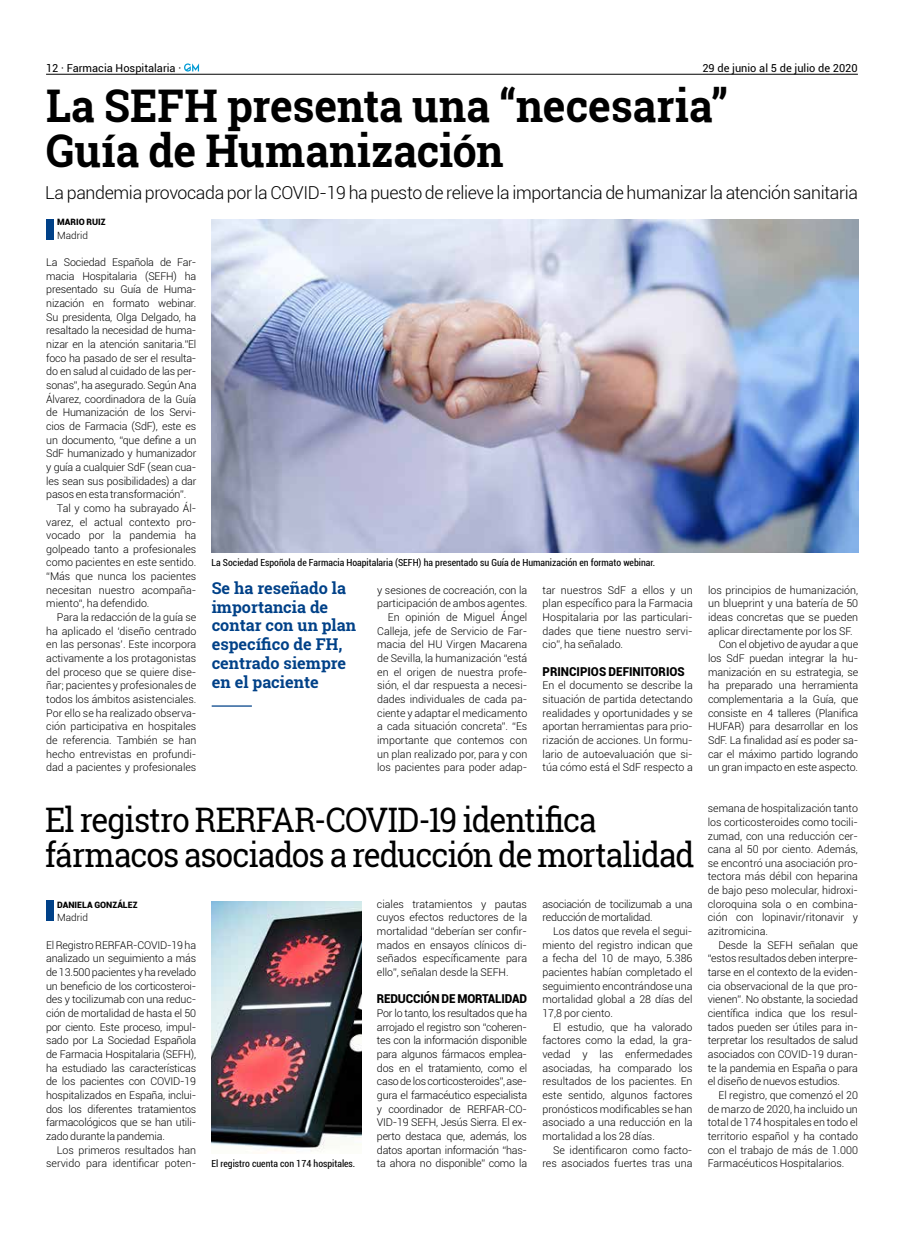
<style>
.page{position:relative;width:904px;height:1234px;background:#fff}
.page>*{position:absolute;margin:0;border:0;box-sizing:border-box;transform-origin:0 0}
.t1{font:700 45px/45px "Roboto Slab";color:#000;scale:.95 1}
.t2{font:33.75px/35px "Roboto Slab";letter-spacing:-.035em;color:#000;scale:.94 1}
.t3{font:300 17.75px "Roboto";letter-spacing:-.02em;color:#000}
.t4{font:700 16.25px/18.8px "Roboto Slab";color:#004188}
.t5{font:900 12.25px "Roboto";letter-spacing:-.015em;color:#000;scale:.95 1}
.t6{font:11px "Roboto";color:#000}
.t7{font:300 10.62px/13.6px "Roboto";color:#000;text-align:justify}
.t8{font:300 10.62px/13.6px "Roboto";letter-spacing:-.02em;color:#000}
.t9{font:300 10px "Roboto";color:#000}
.t10{font:condensed 9.75px "Roboto";color:#000}
.t11{font:900 8.75px "Roboto";color:#000}
</style>
<div class="page">
<hr style="left:46px;top:74px;width:811px;height:1px;background:#000">
<svg style="left:184px;top:63px;width:15px;height:9px"></svg>
<div style="left:46px;top:900px;width:8px;height:20px;background:#004188"></div>
<img style="left:211px;top:901px;width:150px;height:251px">
<div style="left:46px;top:219px;width:8px;height:20px;background:#004188"></div>
<img style="left:212px;top:219px;width:646px;height:333px">
<hr style="left:212px;top:705px;width:40px;height:1px;background:#004188">
<p class="t6" style="left:46px;top:60px;width:137px">12 · Farmacia Hospitalaria ·</p>
<p class="t6" style="left:702px;top:60px;width:157px">29 de junio al 5 de julio de 2020</p>
<h1 class="t1" style="left:46px;top:83px;width:719px">La SEFH presenta una “necesaria”<br>Guía de Humanización</h1>
<h3 class="t3" style="left:45px;top:181px;width:814px">La pandemia provocada por la COVID-19 ha puesto de relieve la importancia de humanizar la atención sanitaria</h3>
<p class="t11" style="left:57px;top:216px;width:50px">MARIO RUIZ</p>
<p class="t9" style="left:57px;top:228px;width:32px">Madrid</p>
<p class="t7" style="left:46px;top:255px;width:152px">La Sociedad Española de Far-</p>
<p class="t7" style="left:46px;top:269px;width:152px">macia Hospitalaria (SEFH) ha</p>
<p class="t7" style="left:46px;top:282px;width:152px">presentado su Guía de Huma-</p>
<p class="t7" style="left:46px;top:296px;width:152px">nización en formato webinar.</p>
<p class="t7" style="left:46px;top:310px;width:152px">Su presidenta, Olga Delgado, ha</p>
<p class="t7" style="left:46px;top:323px;width:152px">resaltado la necesidad de huma-</p>
<p class="t7" style="left:46px;top:337px;width:152px">nizar en la atención sanitaria.”El</p>
<p class="t7" style="left:46px;top:350px;width:152px">foco ha pasado de ser el resulta-</p>
<p class="t7" style="left:46px;top:364px;width:152px">do en salud al cuidado de las per-</p>
<p class="t7" style="left:46px;top:378px;width:152px">sonas”, ha asegurado. Según Ana</p>
<p class="t7" style="left:46px;top:391px;width:152px">Álvarez, coordinadora de la Guía</p>
<p class="t7" style="left:46px;top:405px;width:152px">de Humanización de los Servi-</p>
<p class="t7" style="left:46px;top:419px;width:152px">cios de Farmacia (SdF), este es</p>
<p class="t7" style="left:46px;top:432px;width:152px">un documento, “que define a un</p>
<p class="t7" style="left:46px;top:446px;width:152px">SdF humanizado y humanizador</p>
<p class="t7" style="left:46px;top:460px;width:152px">y guía a cualquier SdF (sean cua-</p>
<p class="t7" style="left:46px;top:473px;width:152px">les sean sus posibilidades) a dar</p>
<p class="t7" style="left:46px;top:487px;width:141px">pasos en esta transformación”.</p>
<p class="t7" style="left:57px;top:501px;width:141px">Tal y como ha subrayado Ál-</p>
<p class="t7" style="left:46px;top:514px;width:152px">varez, el actual contexto pro-</p>
<p class="t7" style="left:46px;top:528px;width:152px">vocado por la pandemia ha</p>
<p class="t7" style="left:46px;top:541px;width:152px">golpeado tanto a profesionales</p>
<p class="t7" style="left:46px;top:555px;width:152px">como pacientes en este sentido.</p>
<p class="t7" style="left:46px;top:569px;width:152px">“Más que nunca los pacientes</p>
<p class="t7" style="left:46px;top:582px;width:152px">necesitan nuestro acompaña-</p>
<p class="t7" style="left:46px;top:596px;width:105px">miento“, ha defendido.</p>
<p class="t7" style="left:57px;top:610px;width:141px">Para la redacción de la guía se</p>
<p class="t7" style="left:46px;top:623px;width:152px">ha aplicado el ‘diseño centrado</p>
<p class="t7" style="left:46px;top:637px;width:152px">en las personas’. Este incorpora</p>
<p class="t7" style="left:46px;top:651px;width:152px">activamente a los protagonistas</p>
<p class="t7" style="left:46px;top:664px;width:152px">del proceso que se quiere dise-</p>
<p class="t7" style="left:46px;top:678px;width:152px">ñar; pacientes y profesionales de</p>
<p class="t7" style="left:46px;top:692px;width:152px">todos los ámbitos asistenciales.</p>
<p class="t7" style="left:46px;top:705px;width:152px">Por ello se ha realizado observa-</p>
<p class="t7" style="left:46px;top:719px;width:152px">ción participativa en hospitales</p>
<p class="t7" style="left:46px;top:732px;width:152px">de referencia. También se han</p>
<p class="t7" style="left:46px;top:746px;width:152px">hecho entrevistas en profundi-</p>
<p class="t7" style="left:46px;top:760px;width:152px">dad a pacientes y profesionales</p>
<p class="t10" style="left:211px;top:556px;width:445px">La Sociedad Espoñola de Farmacia Hoapitalaria (SEFH) ha presentado su Guía de Humanización en formato webinar.</p>
<h3 class="t4" style="left:212px;top:578px;width:146px">Se ha reseñado la importancia de contar con un plan específico de FH, centrado siempre en el paciente</h3>
<p class="t7" style="left:377px;top:582px;width:152px;text-align:right">y sesiones de cocreación, con la participación de ambos agentes.<br>En opinión de Miguel Ángel<br>Calleja, jefe de Servicio de Far&shy;macia del HU Virgen Macarena de Sevilla, la humanización “está en el origen de nuestra profe&shy;sión, el dar respuesta a necesi&shy;dades individuales de cada pa&shy;ciente y adaptar el medicamento a cada situación concreta”. “Es importante que contemos con un plan realizado por, para y con los pacientes para poder adap-</p>
<p class="t7" style="left:542px;top:582px;width:152px">tar nuestros SdF a ellos y un plan específico para la Farmacia Hospitalaria por las particulari&shy;dades que tiene nuestro servi&shy;cio”, ha señalado.</p>
<p class="t5" style="left:542px;top:662px;width:151px">PRINCIPIOS DEFINITORIOS</p>
<p class="t7" style="left:542px;top:678px;width:152px">En el documento se describe la situación de partida detectando realidades y oportunidades y se aportan herramientas para prio&shy;rización de acciones. Un formu&shy;lario de autoevaluación que si&shy;túa cómo está el SdF respecto a</p>
<h2 class="t2" style="left:45px;top:801px;width:692px">El registro RERFAR-COVID-19 identifica fármacos asociados a reducción de mortalidad</h2>
<p class="t11" style="left:57px;top:898px;width:82px">DANIELA GONZÁLEZ</p>
<p class="t9" style="left:57px;top:910px;width:32px">Madrid</p>
<p class="t7" style="left:46px;top:937px;width:152px">El Registro RERFAR-COVID-19 ha analizado un seguimiento a más de 13.500 pacientes y ha revelado un beneficio de los corticosteroi&shy;des y tocilizumab con una reduc&shy;ción de mortalidad de hasta el 50 por ciento. Este proceso, impul&shy;sado por La Sociedad Española de Farmacia Hospitalaria (SEFH), ha estudiado las características de los pacientes con COVID-19 hospitalizados en España, inclui&shy;dos los diferentes tratamientos farmacológicos que se han utili&shy;zado durante la pandemia.</p>
<p class="t7" style="left:46px;top:1142px;width:152px;text-align:right">Los primeros resultados han servido para identificar poten-</p>
<p class="t10" style="left:211px;top:1156px;width:145px">El registro cuenta con 174 hospitales.</p>
<p class="t7" style="left:377px;top:896px;width:152px">ciales tratamientos y pautas cuyos efectos reductores de la mortalidad “deberían ser confir&shy;mados en ensayos clínicos di&shy;señados específicamente para ello”, señalan desde la SEFH.</p>
<p class="t5" style="left:377px;top:990px;width:159px">REDUCCIÓN DE MORTALIDAD</p>
<p class="t7" style="left:377px;top:1005px;width:152px">Por lo tanto, los resultados que ha arrojado el registro son “coheren&shy;tes con la información disponible para algunos fármacos emplea&shy;dos en el tratamiento, como el caso de los corticosteroides”, ase&shy;gura el farmacéutico especialista y coordinador de RERFAR-CO-VID-19 SEFH, Jesús Sierra. El ex&shy;perto destaca que, además, los datos aportan información “has&shy;ta ahora no disponible” como la</p>
<p class="t8" style="left:542px;top:896px;width:152px">asociación de tocilizumab a una reducción de mortalidad.</p>
<p class="t7" style="left:542px;top:923px;width:152px;text-indent:11px">Los datos que revela el segui&shy;miento del registro indican que a fecha del 10 de mayo, 5.386 pacientes habían completado el seguimiento encontrándose una mortalidad global a 28 días del 17,8 por ciento.</p>
<p class="t7" style="left:542px;top:1019px;width:152px;text-indent:11px">El estudio, que ha valorado factores como la edad, la gra&shy;vedad y las enfermedades asociadas, ha comparado los resultados de los pacientes. En este sentido, algunos factores pronósticos modificables se han asociado a una reducción en la mortalidad a los 28 días.</p>
<p class="t7" style="left:542px;top:1142px;width:152px;text-align:right">Se identificaron como facto&shy;res asociados fuertes tras una</p>
<p class="t7" style="left:708px;top:582px;width:152px">los principios de humanización,</p>
<p class="t7" style="left:708px;top:596px;width:152px">un blueprint y una batería de 50</p>
<p class="t7" style="left:708px;top:610px;width:152px">ideas concretas que se pueden</p>
<p class="t7" style="left:708px;top:623px;width:146px">aplicar directamente por los SF.</p>
<p class="t7" style="left:718px;top:637px;width:141px">Con el objetivo de ayudar a que</p>
<p class="t7" style="left:708px;top:651px;width:152px">los SdF puedan integrar la hu-</p>
<p class="t7" style="left:708px;top:664px;width:152px">manización en su estrategia, se</p>
<p class="t7" style="left:708px;top:678px;width:152px">ha preparado una herramienta</p>
<p class="t7" style="left:708px;top:692px;width:152px">complementaria a la Guía, que</p>
<p class="t7" style="left:708px;top:705px;width:152px">consiste en 4 talleres (Planifica</p>
<p class="t7" style="left:708px;top:719px;width:152px">HUFAR) para desarrollar en los</p>
<p class="t7" style="left:708px;top:732px;width:152px">SdF. La finalidad así es poder sa-</p>
<p class="t7" style="left:708px;top:746px;width:152px">car el máximo partido logrando</p>
<p class="t7" style="left:708px;top:760px;width:151px">un gran impacto en este aspecto.</p>
<p class="t7" style="left:707px;top:801px;width:152px">semana de hospitalización tanto los corticosteroides como tocili&shy;zumad, con una reducción cer&shy;cana al 50 por ciento. Además, se encontró una asociación pro&shy;tectora más débil con heparina de bajo peso molecular, hidroxi&shy;cloroquina sola o en combina&shy;ción con lopinavir/ritonavir y azitromicina.</p>
<p class="t7" style="left:707px;top:937px;width:152px;text-indent:11px">Desde la SEFH señalan que “estos resultados deben interpre&shy;tarse en el contexto de la eviden&shy;cia observacional de la que pro&shy;vienen”. No obstante, la sociedad científica indica que los resul&shy;tados pueden ser útiles para in&shy;terpretar los resultados de salud asociados con COVID-19 duran&shy;te la pandemia en España o para el diseño de nuevos estudios.</p>
<p class="t7" style="left:707px;top:1087px;width:152px;text-indent:11px">El registro, que comenzó el 20 de marzo de 2020, ha incluido un total de 174 hospitales en todo el territorio español y ha contado con el trabajo de más de 1.000<br>Farmacéuticos Hospitalarios.</p>
</div>
